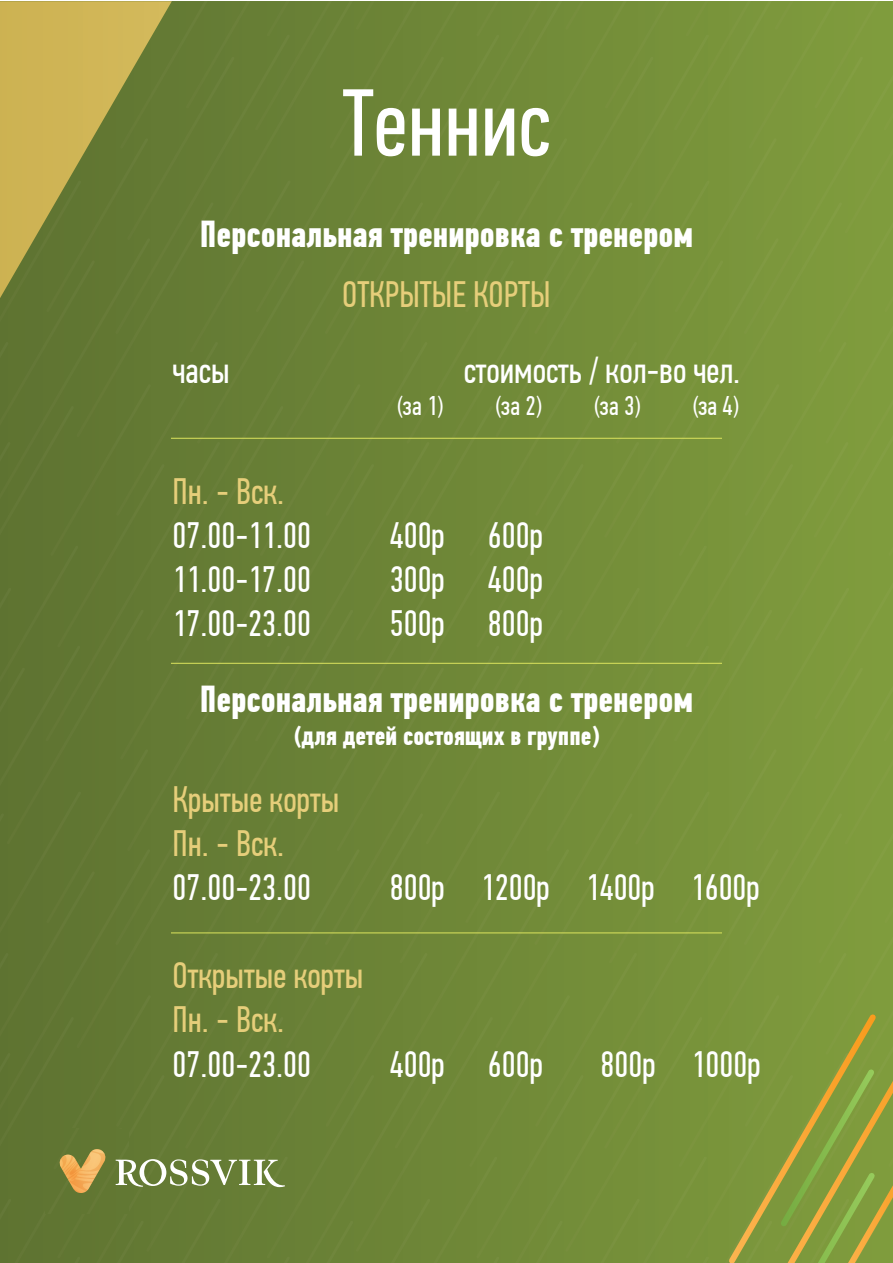
<style>
.page{position:relative;width:893px;height:1263px;background:#fff}
.page>*{position:absolute;margin:0;border:0;box-sizing:border-box;transform-origin:0 0}
.t1{font:95.25px "PF Din Text Comp Pro";color:#fff}
.t2{font:700 37.5px "PF Din Text Comp Pro";color:#fff}
.t3{font:36.75px "PF Din Text Comp Pro";color:#fff}
.t4{font:36.75px/44.1px "PF Din Text Comp Pro";color:#e6ce7a}
.t5{font:700 27px "PF Din Text Comp Pro";color:#fff}
.t6{font:27px "PF Din Text Comp Pro";color:#fff}
</style>
<div class="page">
<div style="left:0;top:1px;width:893px;height:1262px;background:linear-gradient(to right,#5e7232,#809c3e)"></div>
<svg style="left:0;top:1px;width:172px;height:297px;background:#999644"></svg>
<svg style="left:724px;top:982px;width:169px;height:281px;background:#869b3c"></svg>
<svg style="left:116px;top:1159px;width:169px;height:28px"></svg>
<svg style="left:58px;top:1148px;width:49px;height:47px;background:#aa9448"></svg>
<hr style="left:171px;top:932px;width:551px;height:1px;background:#dbe35d">
<hr style="left:171px;top:663px;width:551px;height:1px;background:#dbe35d">
<hr style="left:171px;top:438px;width:551px;height:1px;background:#dbe35d">
<h1 class="t1" style="left:343px;top:69px;width:209px">Теннис</h1>
<p class="t2" style="left:200px;top:212px;width:495px">Персональная тренировка с тренером</p>
<p class="t4" style="left:342px;top:273px;width:210px">ОТКРЫТЫЕ КОРТЫ</p>
<p class="t3" style="left:173px;top:349px;width:59px">часы</p>
<p class="t3" style="left:464px;top:349px;width:278px">стоимость / кол-во чел.</p>
<p class="t6" style="left:397px;top:391px;width:47px">(за 1)</p>
<p class="t6" style="left:496px;top:391px;width:47px">(за 2)</p>
<p class="t6" style="left:594px;top:391px;width:47px">(за 3)</p>
<p class="t6" style="left:693px;top:391px;width:47px">(за 4)</p>
<p class="t4" style="left:173px;top:469px;width:113px">Пн. - Вск.</p>
<p class="t3" style="left:173px;top:514px;width:140px">07.00-11.00</p>
<p class="t3" style="left:390px;top:514px;width:155px">400р 600р</p>
<p class="t3" style="left:173px;top:558px;width:140px">11.00-17.00</p>
<p class="t3" style="left:390px;top:558px;width:155px">300р 400р</p>
<p class="t3" style="left:173px;top:602px;width:140px">17.00-23.00</p>
<p class="t3" style="left:390px;top:602px;width:155px">500р 800р</p>
<p class="t2" style="left:200px;top:677px;width:495px">Персональная тренировка с тренером</p>
<p class="t5" style="left:294px;top:719px;width:307px">(для детей состоящих в группе)</p>
<p class="t4" style="left:173px;top:778px;width:168px">Крытые корты<br>Пн. - Вск.</p>
<p class="t3" style="left:173px;top:867px;width:140px">07.00-23.00</p>
<p class="t3" style="left:390px;top:867px;width:372px">800р 1200р 1400р 1600р</p>
<p class="t4" style="left:173px;top:954px;width:192px">Открытые корты<br>Пн. - Вск.</p>
<p class="t3" style="left:173px;top:1043px;width:140px">07.00-23.00</p>
<p class="t3" style="left:390px;top:1043px;width:155px">400р 600р</p>
<p class="t3" style="left:600px;top:1043px;width:162px">800р 1000р</p>
</div>
